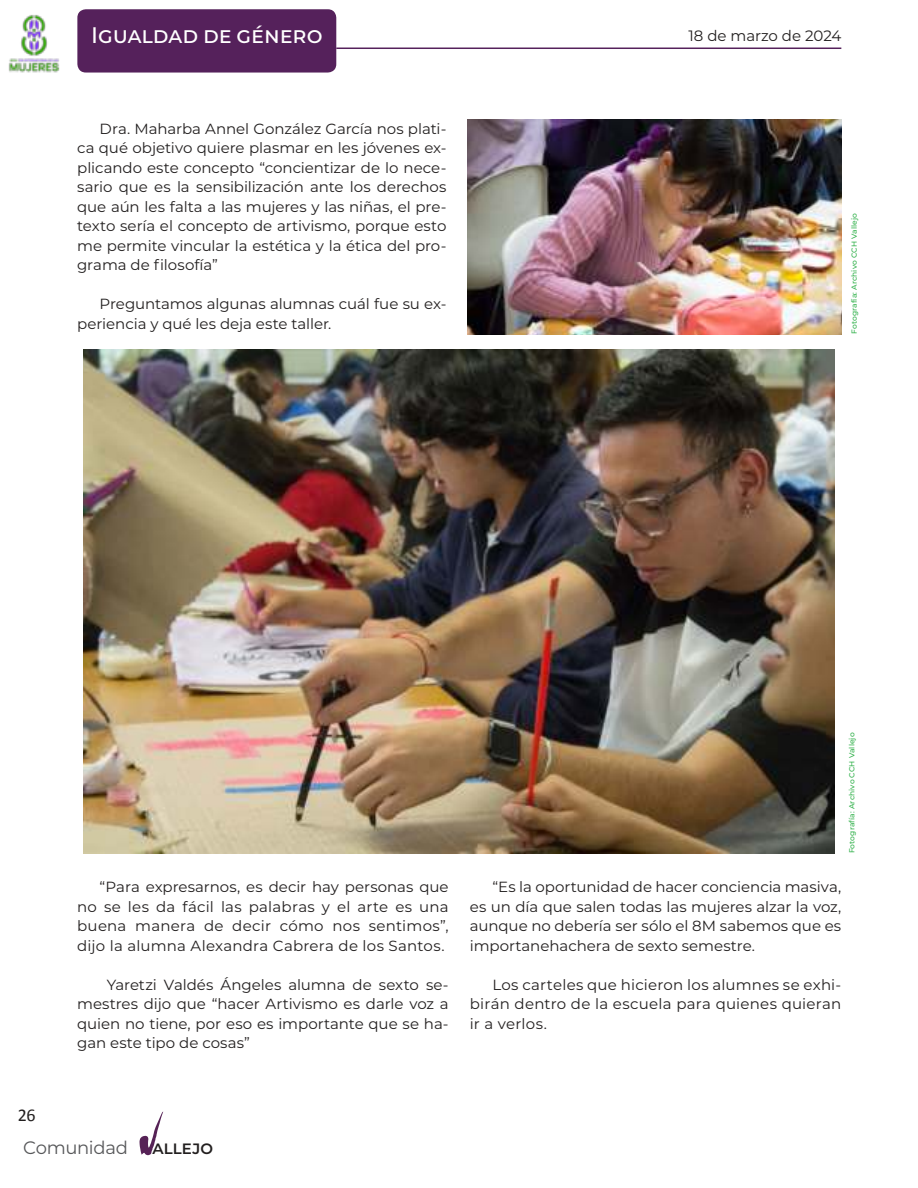
<style>
.page{position:relative;width:918px;height:1188px;background:#fff}
.page>*{position:absolute;margin:0;border:0;box-sizing:border-box;transform-origin:0 0}
.t1{font:500 22.5px "Montserrat";color:#fff}
.t2{font:18px "Montserrat";letter-spacing:-.015em;color:#57585a}
.t3{font:18px "Calibri";color:#221f1f}
.t4{font:15px "Montserrat";letter-spacing:-.005em;color:#221f1f}
.t5{font:14.7px/19.5px "Montserrat";color:#221f1f;text-align:justify}
.t6{font:500 7.35px "Montserrat";letter-spacing:.01em;color:#2fb049}
.s1{font-weight:600;font-size:15px;color:#221f1f}
</style>
<div class="page">
<img style="left:468px;top:119px;width:373px;height:215px">
<img style="left:83px;top:350px;width:752px;height:503px">
<div style="left:77px;top:9px;width:259px;height:64px;background:#55215b;border-radius:9px"></div>
<hr style="left:336px;top:48px;width:505px;height:1px;background:#55215b">
<svg style="left:139px;top:1111px;width:24px;height:44px"></svg>
<img style="left:8px;top:15px;width:52px;height:58px">
<h1 class="t1" style="left:91px;top:22px;width:233px">Igualdad de género</h1>
<p class="t4" style="left:688px;top:27px;width:154px">18 de marzo de 2024</p>
<p class="t5" style="left:77px;top:119px;width:371px;text-indent:23px">Dra. Maharba Annel González García nos plati&shy;ca qué objetivo quiere plasmar en les jóvenes ex&shy;plicando este concepto “concientizar de lo nece&shy;sario que es la sensibilización ante los derechos que aún les falta a las mujeres y las niñas, el pre&shy;texto sería el concepto de artivismo, porque esto me permite vincular la estética y la ética del pro&shy;grama de filosofía”</p>
<p class="t5" style="left:77px;top:294px;width:371px;text-indent:23px">Preguntamos algunas alumnas cuál fue su ex&shy;periencia y qué les deja este taller.</p>
<p class="t6" style="left:850px;top:334px;width:122px;rotate:-90deg">Fotografía: Archivo CCH Vallejo</p>
<p class="t5" style="left:77px;top:877px;width:373px;text-indent:23px">“Para expresarnos, es decir hay personas que no se les da fácil las palabras y el arte es una buena manera de decir cómo nos sentimos”, dijo la alumna Alexandra Cabrera de los Santos.</p>
<p class="t5" style="left:77px;top:975px;width:373px;text-indent:30px">Yaretzi Valdés Ángeles alumna de sexto se&shy;mestres dijo que “hacer Artivismo es darle voz a quien no tiene, por eso es importante que se ha&shy;gan este tipo de cosas”</p>
<p class="t6" style="left:848px;top:853px;width:122px;rotate:-90deg">Fotografía: Archivo CCH Vallejo</p>
<p class="t5" style="left:470px;top:877px;width:373px;text-indent:23px">“Es la oportunidad de hacer conciencia masiva, es un día que salen todas las mujeres alzar la voz, aunque no debería ser sólo el 8M sabemos que es importanehachera de sexto semestre.</p>
<p class="t5" style="left:470px;top:975px;width:373px;text-indent:23px">Los carteles que hicieron los alumnes se exhi&shy;birán dentro de la escuela para quienes quieran ir a verlos.</p>
<p class="t3" style="left:18px;top:1104px;width:19px">26</p>
<p class="t2" style="left:23px;top:1138px;width:191px">Comunidad <span class="s1">VALLEJO</span></p>
</div>
